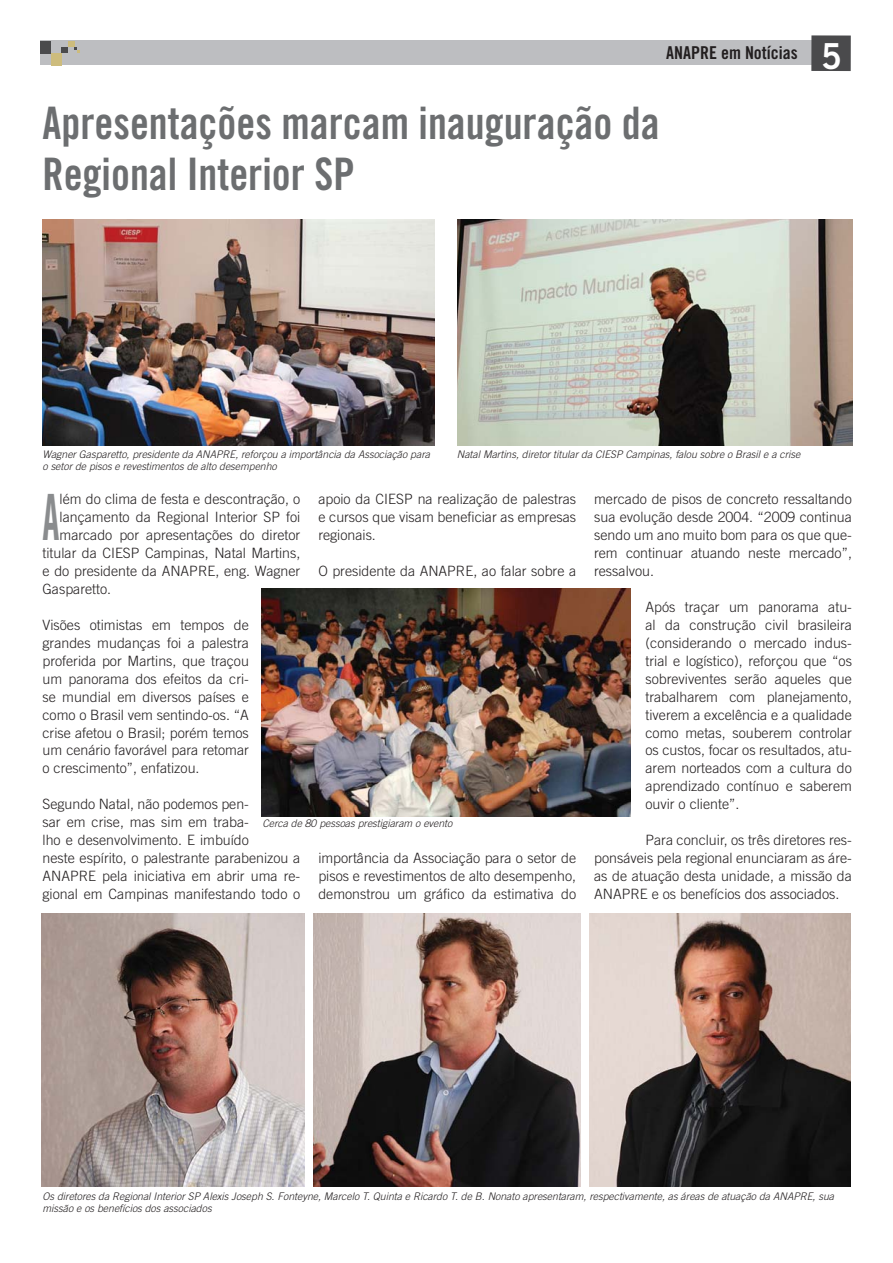
<style>
.page{position:relative;width:893px;height:1263px;background:#fff}
.page>*{position:absolute;margin:0;border:0;box-sizing:border-box;transform-origin:0 0}
.t1{font:63.9px "Trade Gothic Bold Cond Twenty";color:#8a8c8e;scale:.6 1}
.t2{font:44.85px/50.8px "Trade Gothic Bold Cond Twenty";color:#6c6e70;scale:.95 1}
.t3{font:17.7px "Trade Gothic Bold Cond Twenty";color:#231f20}
.t4{font:300 14.25px/18px "Trade Gothic";color:#231f20;text-align:justify}
.t5{font:italic 300 10.5px/12px "Trade Gothic";color:#231f20}
.s1{font-family:"Trade Gothic Bold Two";font-size:35.85px;color:#fff}
</style>
<div class="page">
<div style="left:40px;top:41px;width:809px;height:24px;background:#bdbec1"></div>
<div style="left:811px;top:35px;width:40px;height:36px;background:#4a4a4c"></div>
<div style="left:40px;top:41px;width:11px;height:12px;background:#4a4a4c"></div>
<div style="left:51px;top:53px;width:11px;height:12px;background:#cdbc7d"></div>
<svg style="left:62px;top:42px;width:17px;height:11px"></svg>
<img style="left:43px;top:220px;width:392px;height:225px">
<img style="left:458px;top:220px;width:394px;height:225px">
<img style="left:314px;top:913px;width:267px;height:273px">
<img style="left:41px;top:913px;width:264px;height:273px">
<img style="left:589px;top:913px;width:262px;height:273px">
<img style="left:262px;top:588px;width:369px;height:228px">
<p class="t3" style="left:666px;top:46px;width:177px">ANAPRE em Notícias <span class="s1">5</span></p>
<h2 class="t2" style="left:43px;top:101px;width:651px">Apresentações marcam inauguração da<br>Regional Interior SP</h2>
<p class="t5" style="left:43px;top:449px;width:389px">Wagner Gasparetto, presidente da ANAPRE, reforçou a importância da Associação para o setor de pisos e revestimentos de alto desempenho</p>
<p class="t5" style="left:457px;top:449px;width:345px">Natal Martins, diretor titular da CIESP Campinas, falou sobre o Brasil e a crise</p>
<p class="t4" style="left:318px;top:492px;width:259px">apoio da CIESP na realização de palestras e cursos que visam beneficiar as empresas regionais.</p>
<p class="t4" style="left:318px;top:563px;width:259px">O presidente da ANAPRE, ao falar sobre a</p>
<h1 class="t1" style="left:43px;top:494px;width:30px">A</h1>
<p class="t4" style="left:60px;top:492px;width:242px">lém do clima de festa e descontração, o</p>
<p class="t4" style="left:60px;top:510px;width:242px">lançamento da Regional Interior SP foi</p>
<p class="t4" style="left:60px;top:527px;width:242px">marcado por apresentações do diretor</p>
<p class="t4" style="left:43px;top:545px;width:259px">titular da CIESP Campinas, Natal Martins,</p>
<p class="t4" style="left:43px;top:563px;width:259px">e do presidente da ANAPRE, eng. Wagner</p>
<p class="t4" style="left:43px;top:581px;width:70px">Gasparetto.</p>
<p class="t4" style="left:43px;top:617px;width:208px">Visões otimistas em tempos de grandes mudanças foi a palestra proferida por Martins, que traçou um panorama dos efeitos da cri&shy;se mundial em diversos países e como o Brasil vem sentindo-os. “A crise afetou o Brasil; porém temos um cenário favorável para retomar o crescimento”, enfatizou.</p>
<p class="t4" style="left:43px;top:796px;width:259px;text-align:left">Segundo Natal, não podemos pen-<br>sar em crise, mas sim em traba-<br>lho e desenvolvimento. E imbuído<br>neste espírito, o palestrante parabenizou a ANAPRE pela iniciativa em abrir uma re&shy;gional em Campinas manifestando todo o</p>
<p class="t5" style="left:262px;top:818px;width:192px">Cerca de 80 pessoas prestigiaram o evento</p>
<p class="t4" style="left:318px;top:850px;width:259px">importância da Associação para o setor de pisos e revestimentos de alto desempenho, demonstrou um gráfico da estimativa do</p>
<p class="t4" style="left:594px;top:492px;width:259px">mercado de pisos de concreto ressaltando sua evolução desde 2004. “2009 continua sendo um ano muito bom para os que que&shy;rem continuar atuando neste mercado”, ressalvou.</p>
<p class="t4" style="left:645px;top:599px;width:208px">Após traçar um panorama atu&shy;al da construção civil brasileira (considerando o mercado indus&shy;trial e logístico), reforçou que “os sobreviventes serão aqueles que trabalharem com planejamento, tiverem a excelência e a qualidade como metas, souberem controlar os custos, focar os resultados, atu&shy;arem norteados com a cultura do aprendizado contínuo e saberem ouvir o cliente”.</p>
<p class="t4" style="left:594px;top:832px;width:259px;text-indent:51px">Para concluir, os três diretores res&shy;ponsáveis pela regional enunciaram as áre&shy;as de atuação desta unidade, a missão da ANAPRE e os benefícios dos associados.</p>
<p class="t5" style="left:43px;top:1191px;width:793px">Os diretores da Regional Interior SP Alexis Joseph S. Fonteyne, Marcelo T. Quinta e Ricardo T. de B. Nonato apresentaram, respectivamente, as áreas de atuação da ANAPRE, sua missão e os benefícios dos associados</p>
</div>
